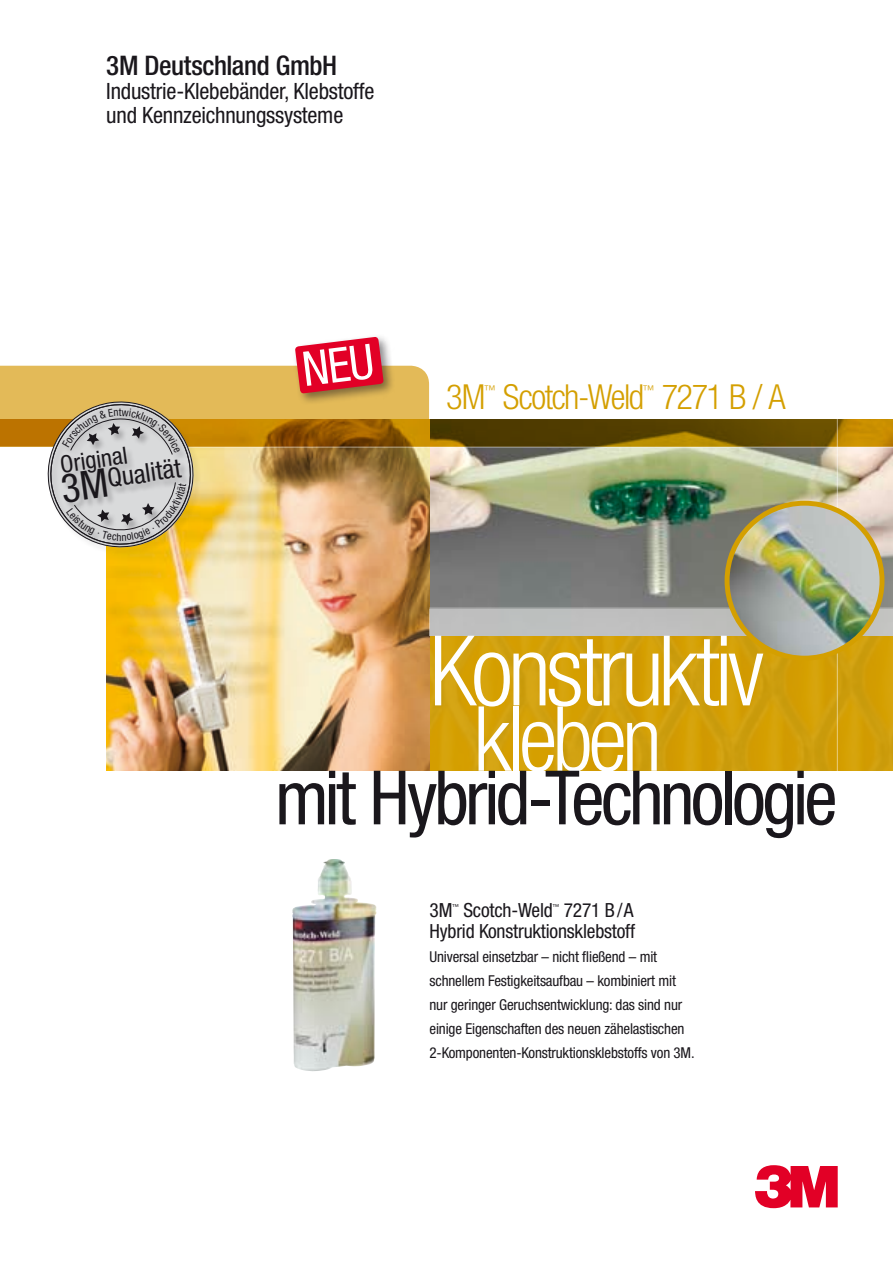
<style>
.page{position:relative;width:893px;height:1263px;background:#fff}
.page>*{position:absolute;margin:0;border:0;box-sizing:border-box;transform-origin:0 0}
.t1{font:300 condensed 97.5px "Helvetica Neue LT Pro";letter-spacing:-.05em;color:#fff}
.t2{font:300 condensed 90px "Helvetica Neue LT Pro";letter-spacing:-.05em;color:#fff}
.t3{font:condensed 75px "Helvetica Neue LT Pro";letter-spacing:-.05em;color:#1a171c}
.t4{font:300 condensed 34.5px "Helvetica Neue LT Pro";letter-spacing:-.045em;color:#d49f00}
.t5{font:500 condensed 27px "Helvetica Neue LT Pro";letter-spacing:-.015em;color:#1a171c}
.t6{font:condensed 26.1px "Helvetica Neue LT Pro";color:#1a171c}
.t7{font:condensed 23.85px "Helvetica Neue LT Pro";color:#1a171c}
.t8{font:condensed 22.5px/24px "Helvetica Neue LT Pro";letter-spacing:-.01em;color:#1a171c}
.t9{font:condensed 19.5px/21px "Helvetica Neue LT Pro";letter-spacing:-.01em;color:#1a171c;text-align:right}
.t10{font:condensed 15px/24px "Helvetica Neue LT Pro";letter-spacing:-.01em;color:#1a171c}
.t11{font:300 condensed 12.15px "Helvetica Neue LT Pro";color:#d49f00}
.t12{font:condensed 10.8px "Helvetica Neue LT Pro";color:#1a171c}
.t13{font:condensed 6.9px "Helvetica Neue LT Pro";color:#1a171c}
.s1{font-size:39.9px}
</style>
<div class="page">
<svg style="left:755px;top:1165px;width:83px;height:43px"></svg>
<img style="left:292px;top:859px;width:84px;height:212px">
<img style="left:429px;top:635px;width:464px;height:136px">
<img style="left:429px;top:448px;width:464px;height:160px">
<img style="left:106px;top:552px;width:323px;height:219px">
<svg style="left:429px;top:420px;width:464px;height:27px;background:#6f5301"></svg>
<div style="left:429px;top:609px;width:464px;height:26px;background:#bebfbf"></div>
<hr style="left:837px;top:398px;width:1px;height:432px;background:#fff">
<div style="left:48px;top:402px;width:154px;height:154px;background:#1a171c;opacity:.25"></div>
<img style="left:729px;top:503px;width:153px;height:155px">
<div style="left:725px;top:501px;width:159px;height:160px;border:5px solid #d49f00;border-radius:50%"></div>
<svg style="left:0;top:337px;width:429px;height:215px"></svg>
<h3 class="t5" style="left:106px;top:49px;width:232px">3M Deutschland GmbH</h3>
<h3 class="t8" style="left:106px;top:78px;width:270px">Industrie-Klebebänder, Klebstoffe und Kennzeichnungssysteme</h3>
<p class="t12" style="left:119px;top:406px;width:4px">t</p>
<h3 class="t7" style="left:59px;top:451px;width:69px;rotate:-8deg">Original</h3>
<h3 class="t6" style="left:58px;top:470px;width:123px;rotate:-8deg"><span class="s1">3M</span>Qualität</h3>
<h3 class="t4" style="left:446px;top:377px;width:41px">3M</h3>
<p class="t11" style="left:484px;top:382px;width:13px">™</p>
<h3 class="t4" style="left:503px;top:377px;width:143px">Scotch-Weld</h3>
<p class="t11" style="left:643px;top:382px;width:13px">™</p>
<h3 class="t4" style="left:662px;top:377px;width:126px">7271 B / A</h3>
<h1 class="t1" style="left:429px;top:615px;width:336px">Konstruktiv</h1>
<h2 class="t2" style="left:474px;top:687px;width:190px">kleben</h2>
<h3 class="t3" style="left:275px;top:754px;width:564px">mit Hybrid-Technologie</h3>
<h3 class="t9" style="left:429px;top:900px;width:207px">7271 B/A<br>Hybrid Konstruktionsklebstoff</h3>
<p class="t10" style="left:429px;top:945px;width:267px">Universal einsetzbar – nicht fließend – mit schnellem Festigkeitsaufbau – kombiniert mit nur geringer Geruchsentwicklung: das sind nur einige Eigenschaften des neuen zähelastischen 2-Komponenten-Konstruktionsklebstoffs von 3M.</p>
<h3 class="t9" style="left:429px;top:900px;width:24px">3M</h3>
<p class="t13" style="left:452px;top:902px;width:8px">™</p>
<h3 class="t9" style="left:463px;top:900px;width:91px">Scotch-Weld</h3>
<p class="t13" style="left:553px;top:902px;width:8px">™</p>
</div>
